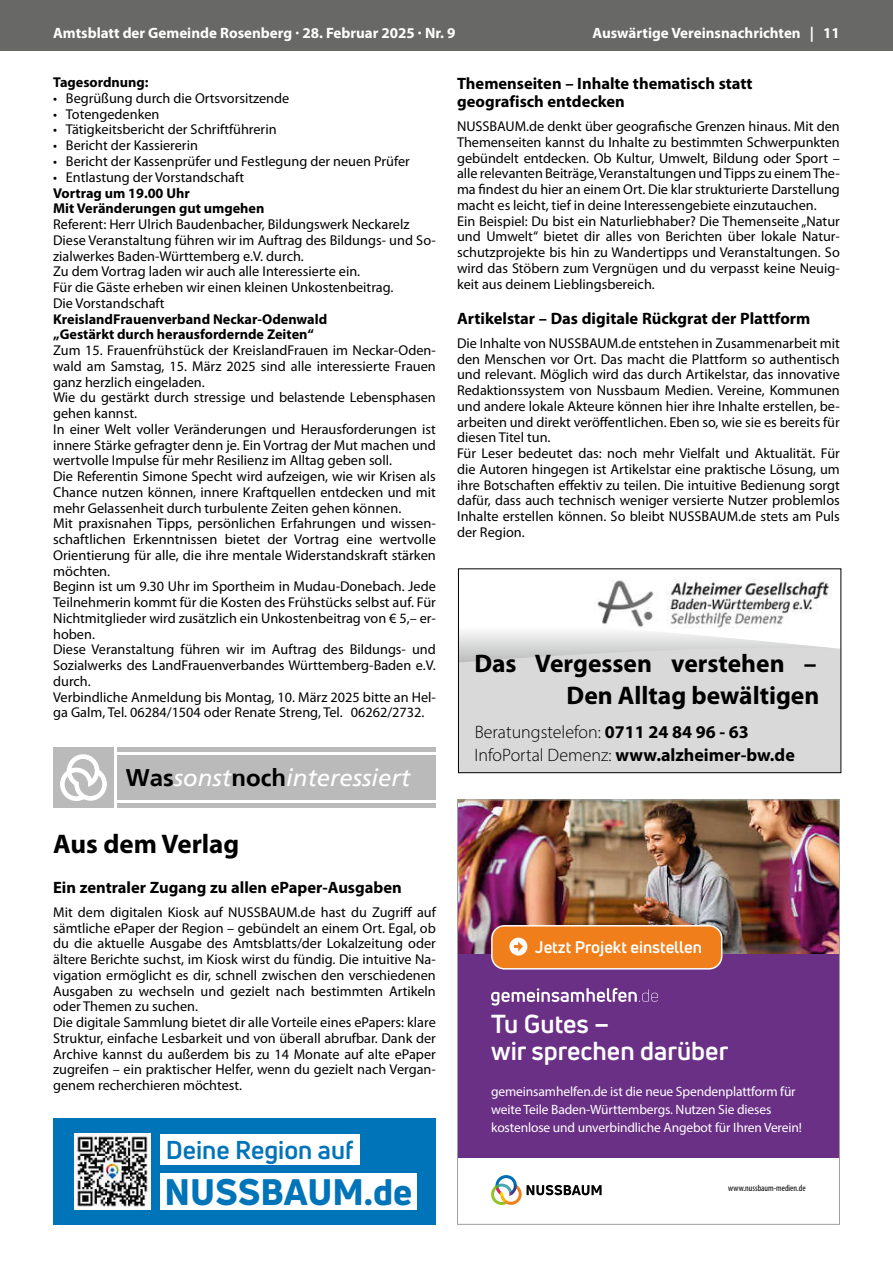
<style>
.page{position:relative;width:893px;height:1263px;background:#fff}
.page>*{position:absolute;margin:0;border:0;box-sizing:border-box;transform-origin:0 0}
.t1{font:800 36.15px "Uni Neue";color:#0074b8}
.t2{font:700 27px "Myriad Pro";color:#000}
.t3{font:700 25.5px/32.4px "Myriad Pro";color:#000;text-align:right}
.t4{font:700 25.5px/27px "Uni Neue";color:#fff}
.t5{font:700 25.35px "Uni Neue";color:#0074b8}
.t6{font:italic 24px "Frutiger";color:#fff}
.t7{font:300 18px/23.5px "Myriad Pro";color:#000}
.t8{font:700 16.5px/18px "Myriad Pro";color:#000}
.t9{font:700 16.5px "Uni Neue";color:#fff}
.t10{font:700 15px "Myriad Pro";color:#fff}
.t11{font:14.25px/15.8px "Myriad Pro";color:#000}
.t12{font:700 14.25px/15.8px "Myriad Pro";color:#000}
.t13{font:13.5px/18px "Myriad Pro";letter-spacing:-.01em;color:#fff}
.t14{font:condensed 9px "Myriad Pro";color:#000}
.s1{font-weight:700}
.s2{font-weight:700;font-style:normal;color:#000}
</style>
<div class="page">
<div style="left:0;top:0;width:893px;height:51px;background:#686867"></div>
<div style="left:117px;top:755px;width:319px;height:45px;background:#bababb"></div>
<hr style="left:117px;top:803px;width:319px;height:4px;background:#bababb">
<hr style="left:117px;top:747px;width:319px;height:4px;background:#bababb">
<div style="left:53px;top:747px;width:60px;height:60px;background:#bababb"></div>
<svg style="left:60px;top:754px;width:47px;height:47px"></svg>
<div style="left:457px;top:950px;width:383px;height:208px;background:#6a3085"></div>
<img style="left:459px;top:801px;width:379px;height:153px">
<svg style="left:491px;top:988px;width:167px;height:17px"></svg>
<svg style="left:491px;top:1175px;width:111px;height:30px"></svg>
<div style="left:492px;top:926px;width:230px;height:43px;background:#f07f1b;border-radius:13px"></div>
<div style="left:491px;top:925px;width:231px;height:44px;border:1px solid #fff;border-radius:13px"></div>
<div style="left:509px;top:938px;width:18px;height:17px;background:#fff;border-radius:50%"></div>
<svg style="left:514px;top:942px;width:9px;height:9px"></svg>
<div style="left:53px;top:1118px;width:383px;height:107px;background:#0074b8"></div>
<div style="left:160px;top:1173px;width:257px;height:36px;background:#fff"></div>
<div style="left:160px;top:1134px;width:199px;height:30px;background:#fff"></div>
<img style="left:75px;top:1134px;width:75px;height:75px">
<img style="left:597px;top:578px;width:235px;height:34px">
<svg style="left:460px;top:612px;width:379px;height:159px;background:#dadada"></svg>
<svg style="left:460px;top:621px;width:379px;height:41px"></svg>
<div style="left:458px;top:569px;width:383px;height:204px;border:1px solid #000"></div>
<p class="t10" style="left:53px;top:23px;width:404px">Amtsblatt der Gemeinde Rosenberg · 28. Februar 2025 · Nr. 9</p>
<p class="t10" style="left:592px;top:23px;width:249px">Auswärtige Vereinsnachrichten | 11</p>
<p class="t12" style="left:53px;top:74px;width:97px">Tagesordnung:</p>
<p class="t11" style="left:53px;top:90px;width:238px">• Begrüßung durch die Ortsvorsitzende</p>
<p class="t11" style="left:53px;top:106px;width:108px">• Totengedenken</p>
<p class="t11" style="left:53px;top:122px;width:225px">• Tätigkeitsbericht der Schriftführerin</p>
<p class="t11" style="left:53px;top:137px;width:146px">• Bericht der Kassiererin</p>
<p class="t11" style="left:53px;top:153px;width:358px">• Bericht der Kassenprüfer und Festlegung der neuen Prüfer</p>
<p class="t11" style="left:53px;top:169px;width:192px">• Entlastung der Vorstandschaft</p>
<p class="t12" style="left:53px;top:184px;width:213px">Vortrag um 19.00 Uhr<br>Mit Veränderungen gut umgehen</p>
<p class="t11" style="left:53px;top:216px;width:384px">Referent: Herr Ulrich Baudenbacher, Bildungswerk Neckarelz Diese Veranstaltung führen wir im Auftrag des Bildungs- und So&shy;zialwerkes Baden-Württemberg e.V. durch.<br>Zu dem Vortrag laden wir auch alle Interessierte ein.<br>Für die Gäste erheben wir einen kleinen Unkostenbeitrag.<br>Die Vorstandschaft</p>
<p class="t12" style="left:53px;top:310px;width:276px">KreislandFrauenverband Neckar-Odenwald „Gestärkt durch herausfordernde Zeiten“</p>
<p class="t11" style="left:53px;top:342px;width:384px">Zum 15. Frauenfrühstück der KreislandFrauen im Neckar-Oden&shy;wald am Samstag, 15. März 2025 sind alle interessierte Frauen ganz herzlich eingeladen.<br>Wie du gestärkt durch stressige und belastende Lebensphasen gehen kannst.<br>In einer Welt voller Veränderungen und Herausforderungen ist innere Stärke gefragter denn je. Ein Vortrag der Mut machen und wertvolle Impulse für mehr Resilienz im Alltag geben soll.<br>Die Referentin Simone Specht wird aufzeigen, wie wir Krisen als Chance nutzen können, innere Kraftquellen entdecken und mit mehr Gelassenheit durch turbulente Zeiten gehen können.<br>Mit praxisnahen Tipps, persönlichen Erfahrungen und wissen&shy;schaftlichen Erkenntnissen bietet der Vortrag eine wertvolle Orientierung für alle, die ihre mentale Widerstandskraft stärken möchten.<br>Beginn ist um 9.30 Uhr im Sportheim in Mudau-Donebach. Jede Teilnehmerin kommt für die Kosten des Frühstücks selbst auf. Für Nichtmitglieder wird zusätzlich ein Unkostenbeitrag von € 5,– er&shy;hoben.<br>Diese Veranstaltung führen wir im Auftrag des Bildungs- und Sozialwerks des LandFrauenverbandes Württemberg-Baden e.V. durch.<br>Verbindliche Anmeldung bis Montag, 10. März 2025 bitte an Hel&shy;ga Galm, Tel. 06284/1504 oder Renate Streng, Tel. 06262/2732.</p>
<p class="t8" style="left:457px;top:74px;width:297px">Themenseiten – Inhalte thematisch statt geografisch entdecken</p>
<p class="t11" style="left:457px;top:118px;width:384px">NUSSBAUM.de denkt über geografische Grenzen hinaus. Mit den Themenseiten kannst du Inhalte zu bestimmten Schwerpunkten gebündelt entdecken. Ob Kultur, Umwelt, Bildung oder Sport – alle relevanten Beiträge, Veranstaltungen und Tipps zu einem The&shy;ma findest du hier an einem Ort. Die klar strukturierte Darstellung macht es leicht, tief in deine Interessengebiete einzutauchen.<br>Ein Beispiel: Du bist ein Naturliebhaber? Die Themenseite „Natur und Umwelt“ bietet dir alles von Berichten über lokale Natur&shy;schutzprojekte bis hin zu Wandertipps und Veranstaltungen. So wird das Stöbern zum Vergnügen und du verpasst keine Neuig&shy;keit aus deinem Lieblingsbereich.</p>
<p class="t8" style="left:457px;top:309px;width:355px">Artikelstar – Das digitale Rückgrat der Plattform</p>
<p class="t11" style="left:457px;top:335px;width:384px">Die Inhalte von NUSSBAUM.de entstehen in Zusammenarbeit mit den Menschen vor Ort. Das macht die Plattform so authentisch und relevant. Möglich wird das durch Artikelstar, das innovative Redaktionssystem von Nussbaum Medien. Vereine, Kommunen und andere lokale Akteure können hier ihre Inhalte erstellen, be&shy;arbeiten und direkt veröffentlichen. Eben so, wie sie es bereits für diesen Titel tun.<br>Für Leser bedeutet das: noch mehr Vielfalt und Aktualität. Für die Autoren hingegen ist Artikelstar eine praktische Lösung, um ihre Botschaften effektiv zu teilen. Die intuitive Bedienung sorgt dafür, dass auch technisch weniger versierte Nutzer problemlos Inhalte erstellen können. So bleibt NUSSBAUM.de stets am Puls der Region.</p>
<h3 class="t3" style="left:474px;top:646px;width:346px">Das Vergessen verstehen –<br>Den Alltag bewältigen</h3>
<p class="t7" style="left:474px;top:720px;width:322px">Beratungstelefon: <span class="s1">0711 24 84 96 - 63<br></span>InfoPortal Demenz: <span class="s1">www.alzheimer-bw.de</span></p>
<h3 class="t6" style="left:126px;top:764px;width:286px"><span class="s2">Was</span>sonst<span class="s2">noch</span>interessiert</h3>
<h2 class="t2" style="left:53px;top:826px;width:188px">Aus dem Verlag</h2>
<p class="t8" style="left:53px;top:877px;width:350px">Ein zentraler Zugang zu allen ePaper-Ausgaben</p>
<p class="t11" style="left:53px;top:904px;width:384px">Mit dem digitalen Kiosk auf NUSSBAUM.de hast du Zugriff auf sämtliche ePaper der Region – gebündelt an einem Ort. Egal, ob du die aktuelle Ausgabe des Amtsblatts/der Lokalzeitung oder ältere Berichte suchst, im Kiosk wirst du fündig. Die intuitive Na&shy;vigation ermöglicht es dir, schnell zwischen den verschiedenen Ausgaben zu wechseln und gezielt nach bestimmten Artikeln oder Themen zu suchen.<br>Die digitale Sammlung bietet dir alle Vorteile eines ePapers: klare Struktur, einfache Lesbarkeit und von überall abrufbar. Dank der Archive kannst du außerdem bis zu 14 Monate auf alte ePaper zugreifen – ein praktischer Helfer, wenn du gezielt nach Vergan&shy;genem recherchieren möchtest.</p>
<h3 class="t5" style="left:166px;top:1134px;width:189px">Deine Region auf</h3>
<h1 class="t1" style="left:165px;top:1167px;width:249px">NUSSBAUM.de</h1>
<p class="t9" style="left:535px;top:937px;width:168px">Jetzt Projekt einstellen</p>
<h3 class="t4" style="left:491px;top:1009px;width:239px">Tu Gutes –<br>wir sprechen darüber</h3>
<p class="t13" style="left:491px;top:1082px;width:312px">gemeinsamhelfen.de ist die neue Spendenplattform für weite Teile Baden-Württembergs. Nutzen Sie dieses kostenlose und unverbindliche Angebot für Ihren Verein!</p>
<p class="t14" style="left:728px;top:1182px;width:79px">www.nussbaum-medien.de</p>
</div>
